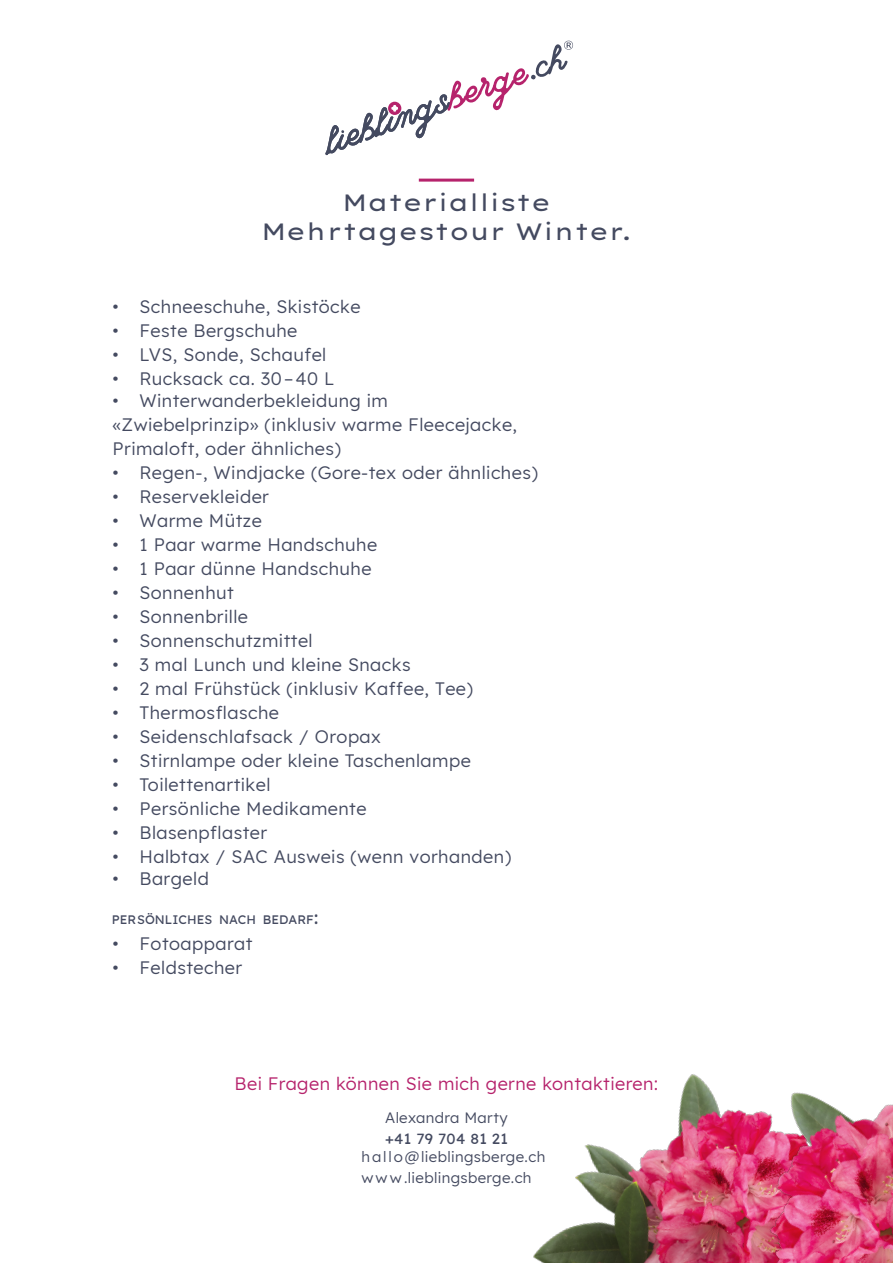
<style>
.page{position:relative;width:893px;height:1263px;background:#fff}
.page>*{position:absolute;margin:0;border:0;box-sizing:border-box;transform-origin:0 0}
.t1{font:24px/28.8px "Lexend Mega";color:#444a60;text-align:center}
.t2{font:18px/24px "Lexend";letter-spacing:.025em;color:#444a60}
.t3{font:18px "Lexend";letter-spacing:.025em;color:#b6236c}
.t4{font:15px/21px "Lexend";letter-spacing:.025em;color:#444a60}
.t5{font:500 15px "Lexend";letter-spacing:.025em;color:#444a60}
.t6{font:500 12.6px "Lexend";color:#444a60}
.s1{font-style:inherit}
.s2{font-size:18px}
</style>
<div class="page">
<img style="left:533px;top:1091px;width:150px;height:172px">
<img style="left:683px;top:1074px;width:210px;height:189px">
<hr style="left:419px;top:179px;width:55px;height:3px;background:#b6236c">
<svg style="left:325px;top:40px;width:248px;height:116px"></svg>
<h1 class="t1" style="left:261px;top:188px;width:372px">Materialliste<br>Mehrtagestour Winter.</h1>
<p class="t2" style="left:112px;top:294px;width:250px">• Schneeschuhe, Skistöcke</p>
<p class="t2" style="left:112px;top:318px;width:186px">• Feste Bergschuhe</p>
<p class="t2" style="left:112px;top:342px;width:215px">• LVS, Sonde, Schaufel</p>
<p class="t2" style="left:112px;top:366px;width:223px">• Rucksack ca. 30–40 L</p>
<p class="t2" style="left:112px;top:387px;width:406px">• Winterwanderbekleidung im «Zwiebelprinzip» (inklusiv warme Fleecejacke,<br>Primaloft, oder ähnliches)</p>
<p class="t2" style="left:112px;top:459px;width:427px">• Regen-, Windjacke (Gore-tex oder ähnliches)</p>
<p class="t2" style="left:112px;top:483px;width:158px">• Reservekleider</p>
<p class="t2" style="left:112px;top:507px;width:151px">• Warme Mütze</p>
<p class="t2" style="left:112px;top:531px;width:266px">• 1 Paar warme Handschuhe</p>
<p class="t2" style="left:112px;top:555px;width:260px">• 1 Paar dünne Handschuhe</p>
<p class="t2" style="left:112px;top:579px;width:123px">• Sonnenhut</p>
<p class="t2" style="left:112px;top:603px;width:137px">• Sonnenbrille</p>
<p class="t2" style="left:112px;top:627px;width:202px">• Sonnenschutzmittel</p>
<p class="t2" style="left:112px;top:651px;width:300px">• 3 mal Lunch und kleine Snacks</p>
<p class="t2" style="left:112px;top:675px;width:362px">• 2 mal Frühstück (inklusiv Kaffee, Tee)</p>
<p class="t2" style="left:112px;top:699px;width:168px">• Thermosflasche</p>
<p class="t2" style="left:112px;top:723px;width:270px">• Seidenschlafsack / Oropax</p>
<p class="t2" style="left:112px;top:747px;width:360px">• Stirnlampe oder kleine Taschenlampe</p>
<p class="t2" style="left:112px;top:771px;width:159px">• Toilettenartikel</p>
<p class="t2" style="left:112px;top:795px;width:256px">• Persönliche Medikamente</p>
<p class="t2" style="left:112px;top:819px;width:156px">• Blasenpflaster</p>
<p class="t2" style="left:112px;top:843px;width:400px">• Halbtax / SAC Ausweis (wenn vorhanden)</p>
<p class="t2" style="left:112px;top:865px;width:98px">• Bargeld</p>
<p class="t6" style="left:112px;top:910px;width:208px"><span class="s1">P</span>ERSÖNLICHES NACH BEDARF<span class="s2">:</span></p>
<p class="t2" style="left:112px;top:930px;width:142px">• Fotoapparat</p>
<p class="t2" style="left:112px;top:954px;width:131px">• Feldstecher</p>
<p class="t3" style="left:235px;top:1071px;width:425px">Bei Fragen können Sie mich gerne kontaktieren:</p>
<p class="t4" style="left:385px;top:1106px;width:124px">Alexandra Marty</p>
<p class="t5" style="left:385px;top:1128px;width:124px">+41 79 704 81 21</p>
<p class="t4" style="left:361px;top:1145px;width:185px">hallo@lieblingsberge.ch www.lieblingsberge.ch</p>
</div>
